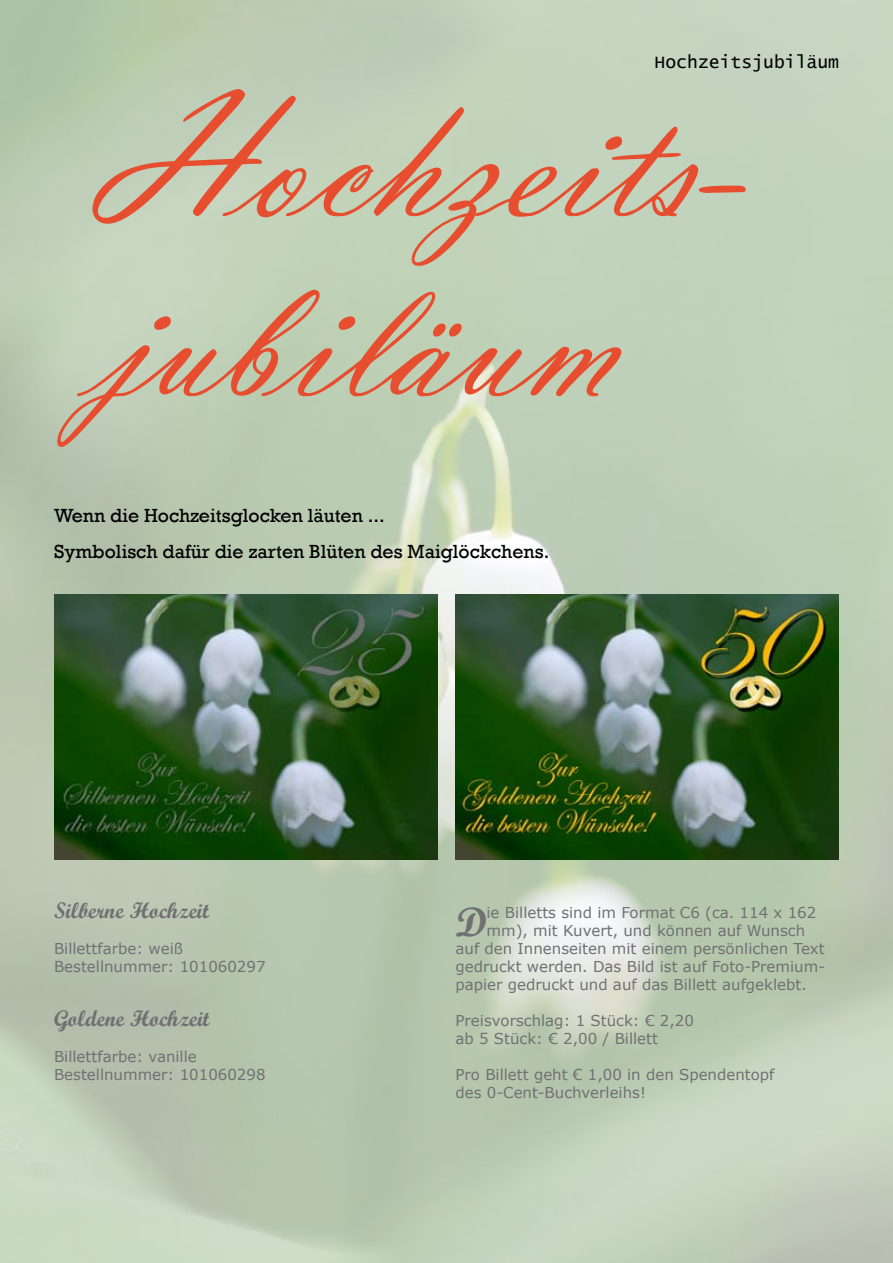
<style>
.page{position:relative;width:893px;height:1263px;background:#fff}
.page>*{position:absolute;margin:0;border:0;box-sizing:border-box;transform-origin:0 0}
.t1{font:180px/180px "Vladimir Script";color:#e74e2f}
.t2{font:40.8px "Script MT Bold";color:#707072}
.t3{font:22.5px "Script MT Bold";color:#707072}
.t4{font:19.5px/36px "Rockwell";color:#000}
.t5{font:18px "Lucida Console";color:#000}
.t6{font:15px/18px "Verdana";color:#707072}
</style>
<div class="page">
<img style="left:0;top:0;width:893px;height:1263px">
<img style="left:455px;top:594px;width:384px;height:266px">
<img style="left:54px;top:594px;width:383px;height:266px">
<p class="t5" style="left:655px;top:54px;width:186px">Hochzeitsjubiläum</p>
<h1 class="t1" style="left:99px;top:73px;width:649px">Hochzeits&shy;jubiläum</h1>
<h3 class="t4" style="left:54px;top:498px;width:497px">Wenn die Hochzeitsglocken läuten ...<br>Symbolisch dafür die zarten Blüten des Maiglöckchens.</h3>
<h3 class="t3" style="left:54px;top:897px;width:157px">Silberne Hochzeit</h3>
<p class="t6" style="left:54px;top:939px;width:213px">Billettfarbe: weiß<br>Bestellnummer: 101060297</p>
<h3 class="t3" style="left:54px;top:1005px;width:157px">Goldene Hochzeit</h3>
<p class="t6" style="left:54px;top:1047px;width:213px">Billettfarbe: vanille<br>Bestellnummer: 101060298</p>
<h2 class="t2" style="left:455px;top:897px;width:33px">D</h2>
<p class="t6" style="left:486px;top:903px;width:331px">ie Billetts sind im Format C6 (ca. 114 x 162</p>
<p class="t6" style="left:486px;top:921px;width:320px">mm), mit Kuvert, und können auf Wunsch</p>
<p class="t6" style="left:455px;top:939px;width:371px">auf den Innenseiten mit einem persönlichen Text</p>
<p class="t6" style="left:455px;top:957px;width:371px">gedruckt werden. Das Bild ist auf Foto-Premium-</p>
<p class="t6" style="left:455px;top:975px;width:353px">papier gedruckt und auf das Billett aufgeklebt.</p>
<p class="t6" style="left:455px;top:1011px;width:240px">Preisvorschlag: 1 Stück: € 2,20 ab 5 Stück: € 2,00 / Billett</p>
<p class="t6" style="left:455px;top:1065px;width:321px">Pro Billett geht € 1,00 in den Spendentopf des 0-Cent-Buchverleihs!</p>
</div>
